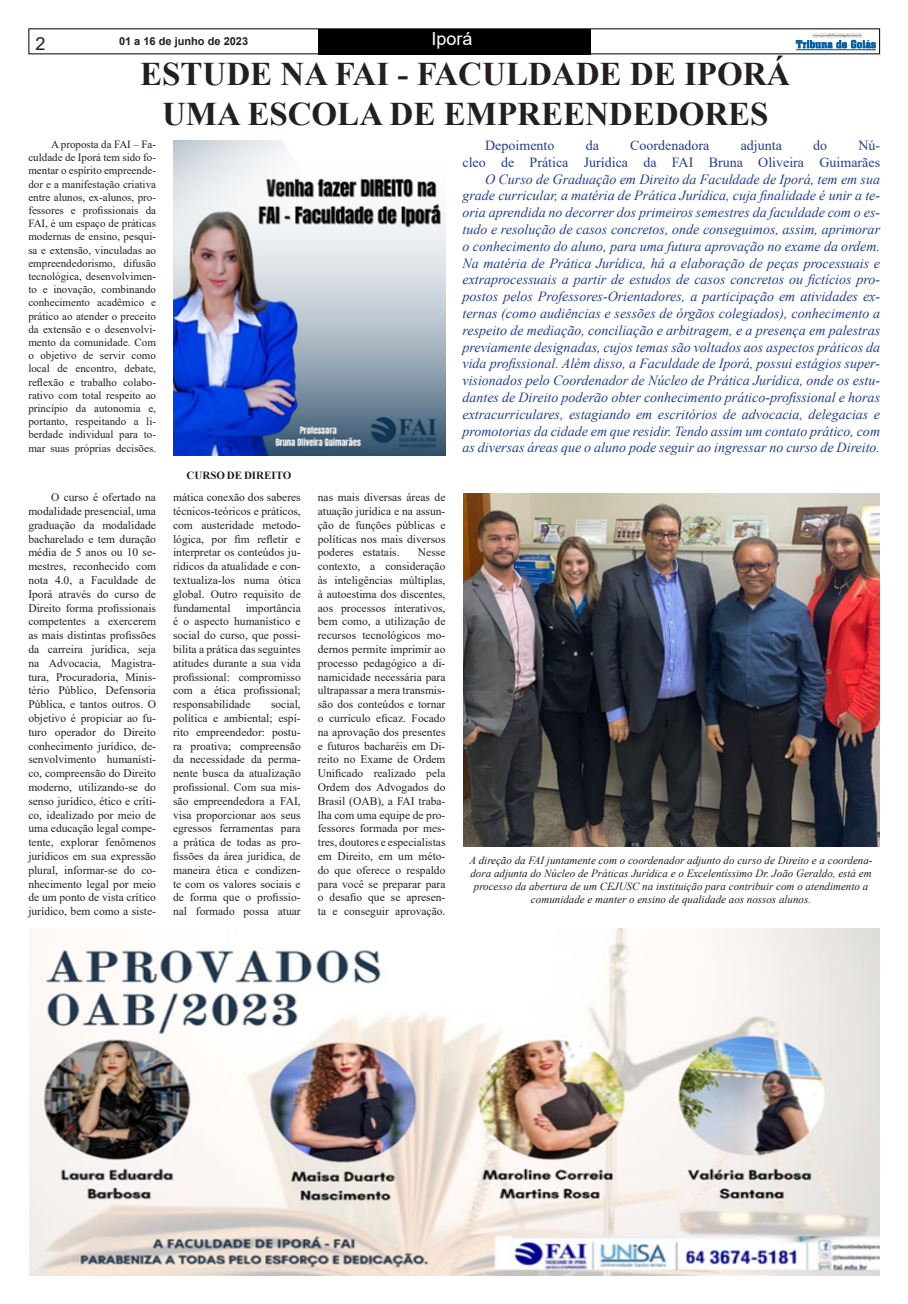
<style>
.page{position:relative;width:908px;height:1304px;background:#fff}
.page>*{position:absolute;margin:0;border:0;box-sizing:border-box;transform-origin:0 0}
.t1{font:700 33px "Times New Roman";color:#231f20}
.t2{font:18px "Arial";color:#fff}
.t3{font:18px "Arial";color:#231f20}
.t4{font:italic 14px/16.8px "Times New Roman";color:#253f8e;text-align:justify}
.t5{font:14px/16.8px "Times New Roman";color:#253f8e;text-align:right}
.t6{font:11.5px/13.8px "Times New Roman";color:#231f20;text-align:justify}
.t7{font:11px/13.2px "Times New Roman";color:#231f20;text-align:justify}
.t8{font:italic 11px/13.2px "Times New Roman";color:#231f20;text-align:center}
.t9{font:700 11px "Arial";color:#231f20}
.t10{font:700 11px "Times New Roman";color:#231f20}
</style>
<div class="page">
<div style="left:318px;top:29px;width:272px;height:25px;background:#000"></div>
<div style="left:28px;top:28px;width:851px;height:26px;border:1px solid #000"></div>
<img style="left:795px;top:34px;width:80px;height:16px">
<img style="left:173px;top:141px;width:272px;height:314px">
<img style="left:29px;top:929px;width:850px;height:347px">
<img style="left:463px;top:493px;width:416px;height:353px">
<p class="t3" style="left:35px;top:32px;width:12px">2</p>
<p class="t9" style="left:119px;top:33px;width:131px">01 a 16 de junho de 2023</p>
<p class="t2" style="left:431px;top:27px;width:43px">Iporá</p>
<p class="t1" style="left:140px;top:50px;width:651px">ESTUDE NA FAI - FACULDADE DE IPORÁ</p>
<p class="t1" style="left:162px;top:90px;width:607px">UMA ESCOLA DE EMPREENDEDORES</p>
<p class="t7" style="left:28px;top:137px;width:129px;text-indent:23px">A proposta da FAI – Fa&shy;culdade de Iporá tem sido fo&shy;mentar o espírito empreende&shy;dor e a manifestação criativa entre alunos, ex-alunos, pro&shy;fessores e profissionais da FAI, é um espaço de práticas modernas de ensino, pesqui&shy;sa e extensão, vinculadas ao empreendedorismo, difusão tecnológica, desenvolvimen&shy;to e inovação, combinando conhecimento acadêmico e prático ao atender o preceito da extensão e o desenvolvi&shy;mento da comunidade. Com o objetivo de servir como local de encontro, debate, reflexão e trabalho colabo&shy;rativo com total respeito ao princípio da autonomia e, portanto, respeitando a li&shy;berdade individual para to&shy;mar suas próprias decisões.</p>
<p class="t5" style="left:485px;top:136px;width:71px">Depoimento</p>
<p class="t5" style="left:585px;top:136px;width:15px">da</p>
<p class="t5" style="left:629px;top:136px;width:81px">Coordenadora</p>
<p class="t5" style="left:740px;top:136px;width:43px">adjunta</p>
<p class="t5" style="left:812px;top:136px;width:15px">do</p>
<p class="t5" style="left:462px;top:136px;width:419px">Nú-<br>cleo de Prática Jurídica da FAI Bruna Oliveira Guimarães</p>
<p class="t4" style="left:462px;top:170px;width:419px;text-indent:23px">O Curso de Graduação em Direito da Faculdade de Iporá, tem em sua grade curricular, a matéria de Prática Jurídica, cuja finalidade é unir a te&shy;oria aprendida no decorrer dos primeiros semestres da faculdade com o es&shy;tudo e resolução de casos concretos, onde conseguimos, assim, aprimorar o conhecimento do aluno, para uma futura aprovação no exame da ordem.<br>Na matéria de Prática Jurídica, há a elaboração de peças processuais e extraprocessuais a partir de estudos de casos concretos ou fictícios pro&shy;postos pelos Professores-Orientadores, a participação em atividades ex&shy;ternas (como audiências e sessões de órgãos colegiados), conhecimento a respeito de mediação, conciliação e arbitragem, e a presença em palestras previamente designadas, cujos temas são voltados aos aspectos práticos da vida profissional. Além disso, a Faculdade de Iporá, possui estágios super&shy;visionados pelo Coordenador de Núcleo de Prática Jurídica, onde os estu&shy;dantes de Direito poderão obter conhecimento prático-profissional e horas extracurriculares, estagiando em escritórios de advocacia, delegacias e promotorias da cidade em que residir. Tendo assim um contato prático, com as diversas áreas que o aluno pode seguir ao ingressar no curso de Direito.</p>
<p class="t10" style="left:186px;top:468px;width:106px">CURSO DE DIREITO</p>
<p class="t6" style="left:28px;top:490px;width:129px;text-indent:23px">O curso é ofertado na modalidade presencial, uma graduação da modalidade bacharelado e tem duração média de 5 anos ou 10 se&shy;mestres, reconhecido com nota 4.0, a Faculdade de Iporá através do curso de Direito forma profissionais competentes a exercerem as mais distintas profissões da carreira jurídica, seja na Advocacia, Magistra&shy;tura, Procuradoria, Minis&shy;tério Público, Defensoria Pública, e tantos outros. O objetivo é propiciar ao fu&shy;turo operador do Direito conhecimento jurídico, de&shy;senvolvimento humanísti&shy;co, compreensão do Direito moderno, utilizando-se do senso jurídico, ético e críti&shy;co, idealizado por meio de uma educação legal compe&shy;tente, explorar fenômenos jurídicos em sua expressão plural, informar-se do co&shy;nhecimento legal por meio de um ponto de vista crítico jurídico, bem como a siste-</p>
<p class="t6" style="left:173px;top:490px;width:129px">mática conexão dos saberes técnicos-teóricos e práticos, com austeridade metodo&shy;lógica, por fim refletir e interpretar os conteúdos ju&shy;rídicos da atualidade e con&shy;textualiza-los numa ótica global. Outro requisito de fundamental</p>
<p class="t6" style="left:173px;top:600px;width:129px;text-indent:73px">importância é o aspecto humanístico e social do curso, que possi&shy;bilita a prática das seguintes atitudes durante a sua vida profissional: compromisso com a ética profissional; responsabilidade</p>
<p class="t6" style="left:173px;top:697px;width:129px;text-indent:98px">social, política e ambiental; espí&shy;rito empreendedor: postu&shy;ra proativa; compreensão da necessidade da perma&shy;nente busca da atualização profissional. Com sua mis&shy;são empreendedora a FAI, visa proporcionar aos seus egressos ferramentas para a prática de todas as pro&shy;fissões da área jurídica, de maneira ética e condizen&shy;te com os valores sociais e de forma que o profissio&shy;nal formado possa atuar</p>
<p class="t6" style="left:317px;top:490px;width:129px">nas mais diversas áreas de atuação jurídica e na assun&shy;ção de funções públicas e políticas nos mais diversos poderes estatais.</p>
<p class="t6" style="left:317px;top:545px;width:129px;text-indent:100px">Nesse contexto, a consideração às inteligências múltiplas, à autoestima dos discentes, aos processos interativos, bem como, a utilização de recursos tecnológicos mo&shy;dernos permite imprimir ao processo pedagógico a di&shy;namicidade necessária para ultrapassar a mera transmis&shy;são dos conteúdos e tornar o currículo eficaz. Focado na aprovação dos presentes e futuros bacharéis em Di&shy;reito no Exame de Ordem Unificado realizado pela Ordem dos Advogados do Brasil (OAB), a FAI traba&shy;lha com uma equipe de pro&shy;fessores formada por mes&shy;tres, doutores e especialistas em Direito, em um méto&shy;do que oferece o respaldo para você se preparar para o desafio que se apresen&shy;ta e conseguir aprovação.</p>
<p class="t8" style="left:469px;top:853px;width:404px">A direção da FAI juntamente com o coordenador adjunto do curso de Direito e a coordena&shy;dora adjunta do Núcleo de Práticas Jurídica e o Excelentíssimo Dr. João Geraldo, está em processo da abertura de um CEJUSC na instituição para contribuir com o atendimento a comunidade e manter o ensino de qualidade aos nossos alunos.</p>
</div>
